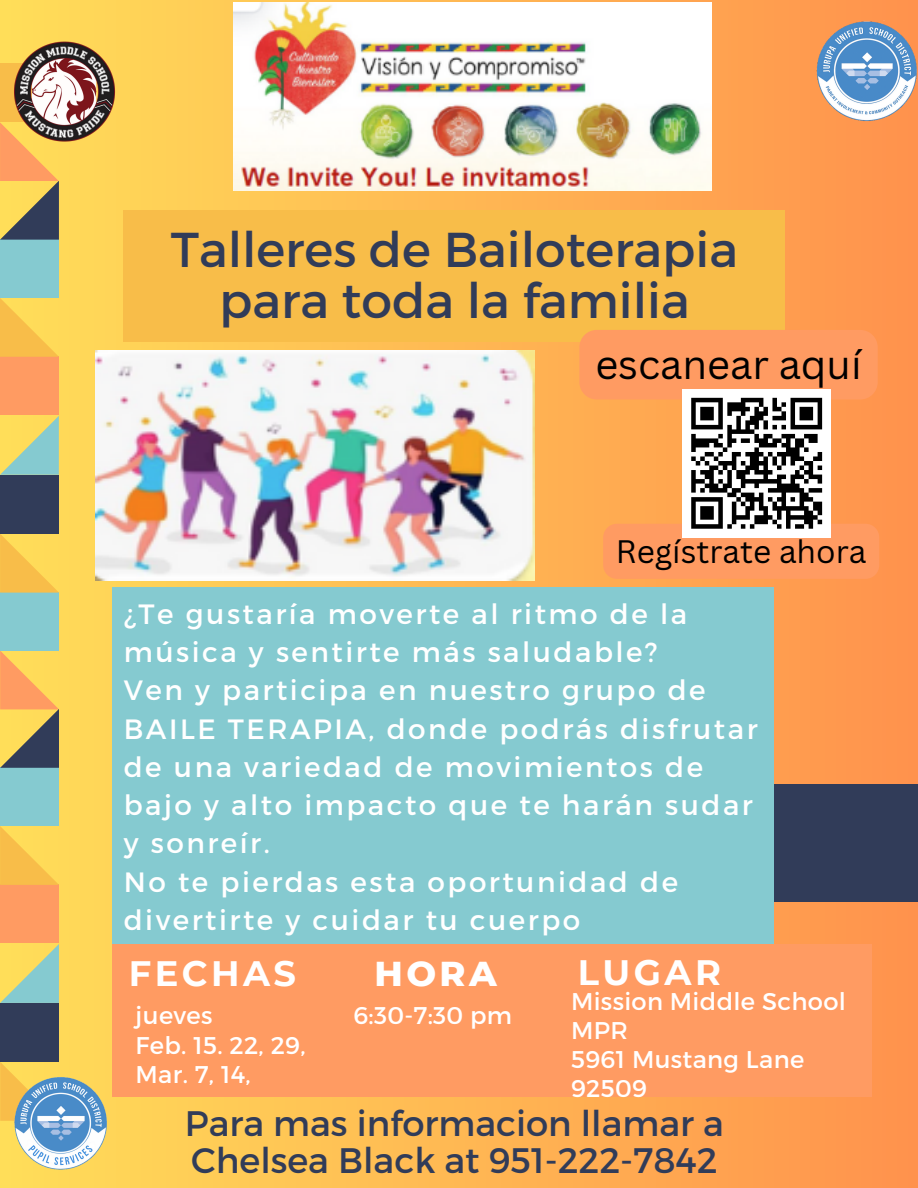
<style>
.page{position:relative;width:918px;height:1188px;background:#fff}
.page>*{position:absolute;margin:0;border:0;box-sizing:border-box;transform-origin:0 0}
.t1{font:48.9px/51.8px "Montserrat";color:#313c59;text-align:center}
.t2{font:39.9px "Canva Sans";color:#000}
.t3{font:35.4px/37.2px "Montserrat";color:#313c59}
.t4{font:700 35.25px "Montserrat";letter-spacing:.1em;color:#fff}
.t5{font:800 35.25px "Montserrat";color:#fff}
.t6{font:31.65px "Canva Sans";color:#000}
.t7{font:27.9px/38.2px "Montserrat";letter-spacing:.09em;color:#fff}
.t8{font:24.15px/29.2px "Montserrat";letter-spacing:.015em;color:#fff}
</style>
<div class="page">
<div style="left:0;top:0;width:918px;height:1188px;background:linear-gradient(to right,#ffdf5d,#ff934f)"></div>
<div style="left:0;top:63px;width:59px;height:59px;background:#f8bd49"></div>
<div style="left:0;top:592px;width:59px;height:59px;background:#85cad0"></div>
<div style="left:0;top:239px;width:59px;height:59px;background:#85cad0"></div>
<div style="left:0;top:767px;width:59px;height:59px;background:#85cad0"></div>
<div style="left:0;top:475px;width:59px;height:59px;background:#313c59"></div>
<div style="left:0;top:1003px;width:59px;height:59px;background:#313c59"></div>
<div style="left:0;top:356px;width:59px;height:59px;background:#ff9b62"></div>
<div style="left:0;top:884px;width:59px;height:59px;background:#ff9b62"></div>
<svg style="left:0;top:122px;width:59px;height:118px;background:#c39b5b"></svg>
<svg style="left:0;top:651px;width:59px;height:117px;background:#cba35b"></svg>
<svg style="left:0;top:416px;width:59px;height:59px;background:#c2d394"></svg>
<svg style="left:0;top:944px;width:59px;height:59px;background:#c2d394"></svg>
<svg style="left:0;top:298px;width:59px;height:59px;background:#fbcb50"></svg>
<svg style="left:0;top:826px;width:59px;height:59px;background:#fbcb50"></svg>
<svg style="left:0;top:534px;width:59px;height:59px;background:#facb51"></svg>
<svg style="left:0;top:1062px;width:59px;height:59px"></svg>
<div style="left:712px;top:784px;width:206px;height:118px;background:#313c59"></div>
<div style="left:112px;top:587px;width:661px;height:359px;background:#85cad0"></div>
<div style="left:112px;top:944px;width:759px;height:152px;background:#ff9b62"></div>
<img style="left:234px;top:2px;width:478px;height:188px">
<img style="left:13px;top:41px;width:103px;height:101px">
<img style="left:816px;top:20px;width:101px;height:102px">
<img style="left:13px;top:1074px;width:96px;height:101px">
<img style="left:95px;top:351px;width:439px;height:229px">
<div style="left:124px;top:211px;width:661px;height:131px;background:#f8bd49"></div>
<div style="left:603px;top:524px;width:276px;height:55px;background:#ff9b62;border-radius:14px"></div>
<div style="left:579px;top:330px;width:299px;height:70px;background:#ff9b62;border-radius:17px"></div>
<div style="left:682px;top:389px;width:149px;height:149px;background:#fff"></div>
<svg style="left:691px;top:397px;width:132px;height:132px"></svg>
<p class="t1" style="left:171px;top:221px;width:569px">Talleres de Bailoterapia para toda la familia</p>
<p class="t2" style="left:595px;top:336px;width:268px">escanear aquí</p>
<p class="t6" style="left:616px;top:529px;width:252px">Regístrate ahora</p>
<p class="t7" style="left:124px;top:593px;width:565px">¿Te gustaría moverte al ritmo de la música y sentirte más saludable?</p>
<p class="t7" style="left:124px;top:670px;width:635px">Ven y participa en nuestro grupo de<br>BAILE TERAPIA, donde podrás disfrutar de una variedad de movimientos de bajo y alto impacto que te harán sudar y sonreír.</p>
<p class="t7" style="left:124px;top:861px;width:556px">No te pierdas esta oportunidad de divertirte y cuidar tu cuerpo</p>
<p class="t4" style="left:578px;top:950px;width:145px">LUGAR</p>
<p class="t8" style="left:571px;top:985px;width:276px">Mission Middle School<br>MPR</p>
<p class="t8" style="left:571px;top:1044px;width:235px">5961 Mustang Lane<br>92509</p>
<p class="t3" style="left:185px;top:1103px;width:541px">Para mas informacion llamar a<br>Chelsea Black at 951-222-7842</p>
<p class="t4" style="left:129px;top:952px;width:169px">FECHAS</p>
<p class="t5" style="left:374px;top:952px;width:124px">HORA</p>
<p class="t8" style="left:353px;top:1000px;width:160px">6:30-7:30 pm</p>
<p class="t8" style="left:136px;top:1000px;width:78px">jueves</p>
<p class="t8" style="left:136px;top:1029px;width:172px">Feb. 15. 22, 29,</p>
<p class="t8" style="left:136px;top:1058px;width:117px">Mar. 7, 14,</p>
</div>
